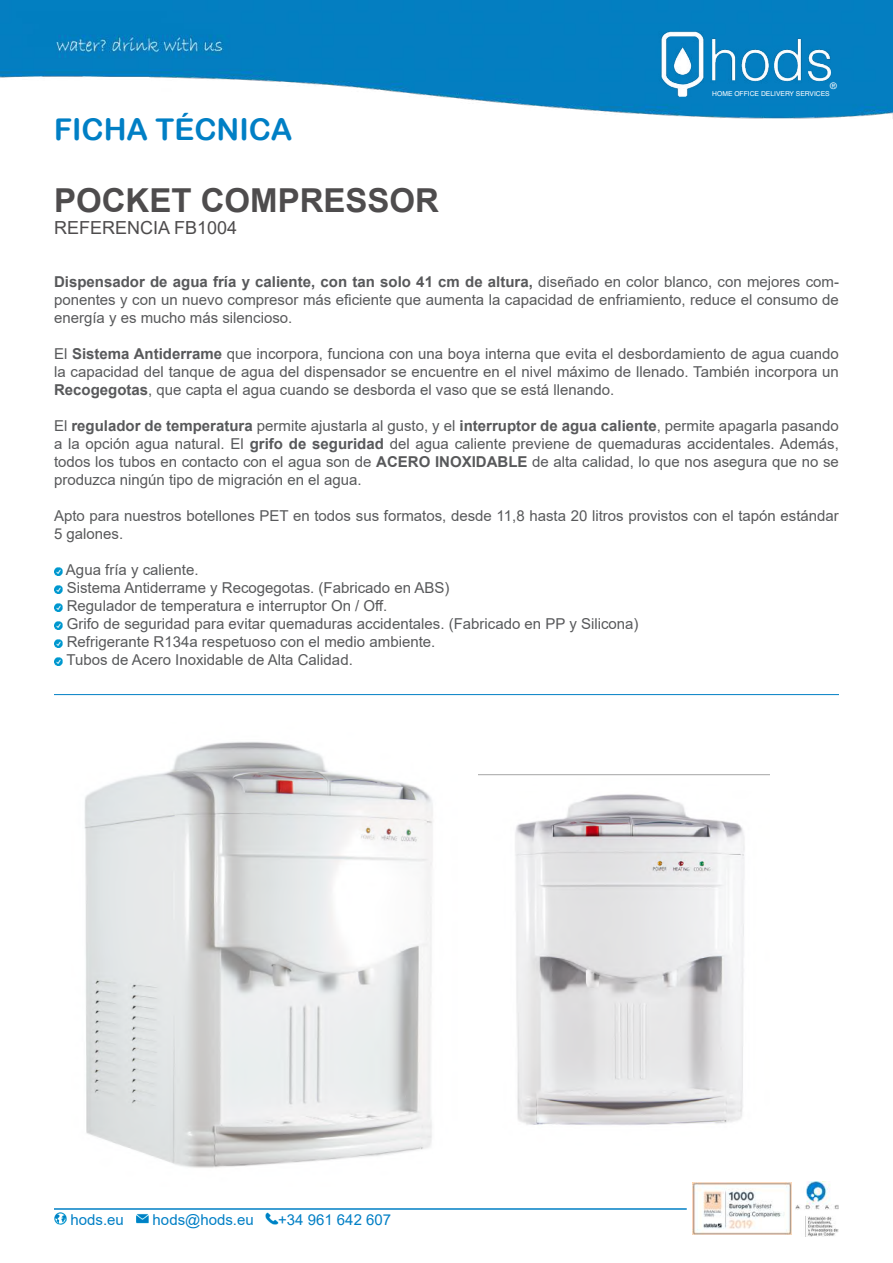
<style>
.page{position:relative;width:893px;height:1263px;background:#fff}
.page>*{position:absolute;margin:0;border:0;box-sizing:border-box;transform-origin:0 0}
.t1{font:700 33px "Arial";color:#4e4c4d}
.t2{font:30px "Arial Rounded MT Bold";color:#007fc5}
.t3{font:18px "Arial";color:#4e4c4d}
.t4{font:15px/18px "Arial";color:#58595b;text-align:justify}
.t5{font:15px "Arial";color:#007fc5}
.t6{font:9px "Helvetica LT Std";color:#fff}
.t7{font:6.75px "Helvetica LT Std";color:#fff}
.s1{font-weight:700}
</style>
<div class="page">
<svg style="left:54px;top:567px;width:9px;height:8px"></svg>
<svg style="left:54px;top:585px;width:9px;height:8px"></svg>
<svg style="left:54px;top:603px;width:9px;height:8px"></svg>
<svg style="left:54px;top:621px;width:9px;height:8px"></svg>
<svg style="left:54px;top:639px;width:9px;height:8px"></svg>
<svg style="left:54px;top:657px;width:9px;height:8px"></svg>
<hr style="left:54px;top:694px;width:785px;height:1px;background:#007fc5">
<img style="left:84px;top:742px;width:349px;height:426px">
<img style="left:478px;top:774px;width:292px;height:351px">
<img style="left:0;top:0;width:893px;height:118px">
<img style="left:658px;top:32px;width:181px;height:64px">
<svg style="left:54px;top:1212px;width:12px;height:12px"></svg>
<svg style="left:136px;top:1214px;width:12px;height:10px"></svg>
<svg style="left:266px;top:1212px;width:12px;height:12px"></svg>
<hr style="left:54px;top:1208px;width:633px;height:2px;background:#007fc5">
<img style="left:692px;top:1182px;width:99px;height:53px">
<img style="left:796px;top:1181px;width:43px;height:56px">
<p class="t6" style="left:830px;top:80px;width:8px">®</p>
<h2 class="t2" style="left:54px;top:111px;width:240px">FICHA TÉCNICA</h2>
<h1 class="t1" style="left:54px;top:177px;width:387px">POCKET COMPRESSOR</h1>
<p class="t3" style="left:54px;top:215px;width:185px">REFERENCIA FB1004</p>
<p class="t7" style="left:712px;top:90px;width:119px">HOME OFFICE DELIVERY SERVICES</p>
<p class="t4" style="left:54px;top:273px;width:786px"><span class="s1">Dispensador de agua fría y caliente, con tan solo 41 cm de altura,</span> diseñado en color blanco, con mejores com&shy;ponentes y con un nuevo compresor más eficiente que aumenta la capacidad de enfriamiento, reduce el consumo de energía y es mucho más silencioso.</p>
<p class="t4" style="left:54px;top:345px;width:786px">El <span class="s1">Sistema Antiderrame</span> que incorpora, funciona con una boya interna que evita el desbordamiento de agua cuando la capacidad del tanque de agua del dispensador se encuentre en el nivel máximo de llenado. También incorpora un <span class="s1">Recogegotas</span>, que capta el agua cuando se desborda el vaso que se está llenando.</p>
<p class="t4" style="left:54px;top:417px;width:786px">El <span class="s1">regulador de temperatura</span> permite ajustarla al gusto, y el <span class="s1">interruptor de agua caliente</span>, permite apagarla pasando a la opción agua natural. El <span class="s1">grifo de seguridad</span> del agua caliente previene de quemaduras accidentales. Además, todos los tubos en contacto con el agua son de <span class="s1">ACERO INOXIDABLE</span> de alta calidad, lo que nos asegura que no se produzca ningún tipo de migración en el agua.</p>
<p class="t4" style="left:54px;top:507px;width:786px">Apto para nuestros botellones PET en todos sus formatos, desde 11,8 hasta 20 litros provistos con el tapón estándar<br>5 galones.</p>
<p class="t4" style="left:66px;top:561px;width:574px;text-align:left">Agua fría y caliente.<br>Sistema Antiderrame y Recogegotas. (Fabricado en ABS)<br>Regulador de temperatura e interruptor On / Off.<br>Grifo de seguridad para evitar quemaduras accidentales. (Fabricado en PP y Silicona)<br>Refrigerante R134a respetuoso con el medio ambiente.<br>Tubos de Acero Inoxidable de Alta Calidad.</p>
<p class="t5" style="left:71px;top:1209px;width:55px">hods.eu</p>
<p class="t5" style="left:153px;top:1209px;width:103px">hods@hods.eu</p>
<p class="t5" style="left:278px;top:1209px;width:115px">+34 961 642 607</p>
</div>
